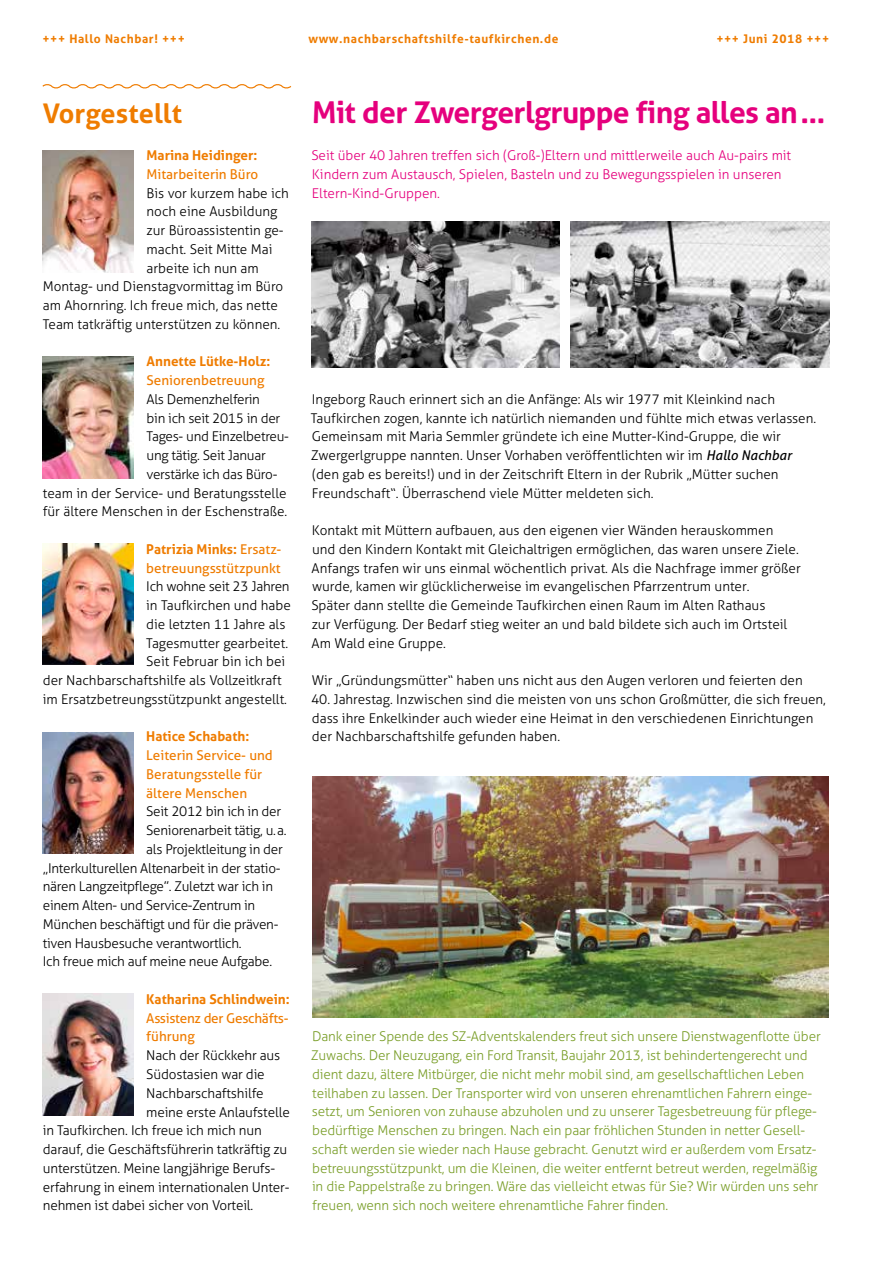
<style>
.page{position:relative;width:893px;height:1263px;background:#fff}
.page>*{position:absolute;margin:0;border:0;box-sizing:border-box;transform-origin:0 0}
.t1{font:700 30px "Aller";letter-spacing:-.02em;color:#e5007d}
.t2{font:700 27px "Aller";letter-spacing:.005em;color:#ef7c00}
.t3{font:300 13.5px/18.8px "Aller";color:#000}
.t4{font:300 13.5px/18.8px "Aller";letter-spacing:-.01em;color:#7b9f2b}
.t5{font:300 13.5px "Aller";letter-spacing:-.02em;color:#000}
.t6{font:300 13.5px/18.8px "Aller";color:#e5007d}
.t7{font:13.5px/18.8px "Aller";color:#ef7c00}
.t8{font:700 13.5px "Aller";color:#ef7c00}
.t9{font:13.5px/18.8px "Aller";letter-spacing:-.02em;color:#ef7c00}
.t10{font:700 12px "Aller";letter-spacing:.05em;color:#ef7c00}
.s1{font-weight:700}
.s2{font-weight:400;font-style:italic}
</style>
<div class="page">
<img style="left:312px;top:221px;width:248px;height:147px">
<img style="left:570px;top:221px;width:259px;height:147px">
<svg style="left:42px;top:84px;width:250px;height:5px"></svg>
<img style="left:312px;top:776px;width:517px;height:241px">
<img style="left:43px;top:357px;width:91px;height:121px">
<img style="left:43px;top:543px;width:91px;height:122px">
<img style="left:43px;top:732px;width:91px;height:122px">
<img style="left:43px;top:994px;width:91px;height:121px">
<img style="left:43px;top:151px;width:91px;height:121px">
<p class="t10" style="left:43px;top:31px;width:144px">+++ Hallo Nachbar! +++</p>
<p class="t10" style="left:308px;top:31px;width:252px">www.nachbarschaftshilfe-taufkirchen.de</p>
<p class="t10" style="left:716px;top:31px;width:114px">+++ Juni 2018 +++</p>
<h2 class="t2" style="left:43px;top:96px;width:141px">Vorgestellt</h2>
<p class="t8" style="left:147px;top:147px;width:112px">Marina Heidinger:</p>
<p class="t7" style="left:147px;top:165px;width:113px">Mitarbeiterin Büro</p>
<p class="t3" style="left:147px;top:183px;width:144px">Bis vor kurzem habe ich</p>
<p class="t3" style="left:147px;top:202px;width:132px">noch eine Ausbildung</p>
<p class="t3" style="left:147px;top:221px;width:139px">zur Büroassistentin ge-</p>
<p class="t3" style="left:147px;top:240px;width:127px">macht. Seit Mitte Mai</p>
<p class="t3" style="left:147px;top:258px;width:114px">arbeite ich nun am</p>
<p class="t3" style="left:43px;top:277px;width:242px">Montag- und Dienstagvormittag im Büro</p>
<p class="t3" style="left:43px;top:296px;width:237px">am Ahornring. Ich freue mich, das nette</p>
<p class="t3" style="left:43px;top:315px;width:239px">Team tatkräftig unterstützen zu können.</p>
<p class="t8" style="left:147px;top:353px;width:125px">Annette Lütke-Holz:</p>
<p class="t7" style="left:147px;top:371px;width:119px">Seniorenbetreuung</p>
<p class="t5" style="left:147px;top:391px;width:115px">Als Demenzhelferin</p>
<p class="t5" style="left:147px;top:410px;width:135px">bin ich seit 2015 in der</p>
<p class="t5" style="left:147px;top:428px;width:144px">Tages- und Einzelbetreu-</p>
<p class="t5" style="left:147px;top:447px;width:121px">ung tätig. Seit Januar</p>
<p class="t5" style="left:147px;top:466px;width:132px">verstärke ich das Büro-</p>
<p class="t3" style="left:43px;top:483px;width:245px">team in der Service- und Beratungsstelle</p>
<p class="t3" style="left:43px;top:502px;width:246px">für ältere Menschen in der Eschenstraße.</p>
<p class="t7" style="left:146px;top:540px;width:137px"><span class="s1">Patrizia Minks:</span> Ersatz&shy;betreuungsstützpunkt</p>
<p class="t5" style="left:146px;top:578px;width:145px">Ich wohne seit 23 Jahren</p>
<p class="t3" style="left:146px;top:596px;width:146px">in Taufkirchen und habe</p>
<p class="t3" style="left:146px;top:615px;width:141px">die letzten 11 Jahre als</p>
<p class="t3" style="left:146px;top:633px;width:143px">Tagesmutter gearbeitet.</p>
<p class="t3" style="left:146px;top:652px;width:140px">Seit Februar bin ich bei</p>
<p class="t3" style="left:43px;top:671px;width:240px">der Nachbarschaftshilfe als Vollzeitkraft</p>
<p class="t3" style="left:43px;top:690px;width:246px">im Ersatzbetreungsstützpunkt angestellt.</p>
<p class="t8" style="left:146px;top:728px;width:105px">Hatice Schabath:</p>
<p class="t7" style="left:146px;top:746px;width:128px">Leiterin Service- und<br>Beratungsstelle für ältere Menschen</p>
<p class="t5" style="left:146px;top:803px;width:136px">Seit 2012 bin ich in der</p>
<p class="t5" style="left:146px;top:822px;width:142px">Seniorenarbeit tätig, u.a.</p>
<p class="t5" style="left:146px;top:841px;width:138px">als Projektleitung in der</p>
<p class="t5" style="left:43px;top:860px;width:239px">„Interkulturellen Altenarbeit in der statio-</p>
<p class="t5" style="left:43px;top:878px;width:232px">nären Langzeitpflege”. Zuletzt war ich in</p>
<p class="t5" style="left:43px;top:897px;width:214px">einem Alten- und Service-Zentrum in</p>
<p class="t5" style="left:43px;top:916px;width:237px">München beschäftigt und für die präven-</p>
<p class="t5" style="left:43px;top:935px;width:200px">tiven Hausbesuche verantwortlich.</p>
<p class="t5" style="left:43px;top:953px;width:231px">Ich freue mich auf meine neue Aufgabe.</p>
<p class="t8" style="left:146px;top:991px;width:145px">Katharina Schlindwein:</p>
<p class="t9" style="left:146px;top:1008px;width:144px">Assistenz der Geschäfts&shy;führung</p>
<p class="t3" style="left:146px;top:1046px;width:136px">Nach der Rückkehr aus</p>
<p class="t3" style="left:146px;top:1065px;width:120px">Südostasien war die</p>
<p class="t3" style="left:146px;top:1083px;width:119px">Nachbarschaftshilfe</p>
<p class="t3" style="left:146px;top:1102px;width:145px">meine erste Anlaufstelle</p>
<p class="t3" style="left:43px;top:1121px;width:221px">in Taufkirchen. Ich freue ich mich nun</p>
<p class="t3" style="left:43px;top:1140px;width:246px">darauf, die Geschäftsführerin tatkräftig zu</p>
<p class="t3" style="left:43px;top:1158px;width:234px">unterstützen. Meine langjährige Berufs-</p>
<p class="t3" style="left:43px;top:1177px;width:248px">erfahrung in einem internationalen Unter-</p>
<p class="t3" style="left:43px;top:1196px;width:212px">nehmen ist dabei sicher von Vorteil.</p>
<h1 class="t1" style="left:312px;top:93px;width:515px">Mit der Zwergerlgruppe fing alles an…</h1>
<p class="t6" style="left:311px;top:146px;width:481px">Seit über 40 Jahren treffen sich (Groß-)Eltern und mittlerweile auch Au-pairs mit<br>Kindern zum Austausch, Spielen, Basteln und zu Bewegungsspielen in unseren<br>Eltern-Kind-Gruppen.</p>
<p class="t3" style="left:311px;top:390px;width:507px">Ingeborg Rauch erinnert sich an die Anfänge: Als wir 1977 mit Kleinkind nach Taufkirchen zogen, kannte ich natürlich niemanden und fühlte mich etwas verlassen.<br>Gemeinsam mit Maria Semmler gründete ich eine Mutter-Kind-Gruppe, die wir Zwergerlgruppe nannten. Unser Vorhaben veröffentlichten wir im <span class="s2">Hallo Nachbar </span>(den gab es bereits!) und in der Zeitschrift Eltern in der Rubrik „Mütter suchen Freundschaft“. Überraschend viele Mütter meldeten sich.</p>
<p class="t3" style="left:311px;top:521px;width:491px">Kontakt mit Müttern aufbauen, aus den eigenen vier Wänden herauskommen<br>und den Kindern Kontakt mit Gleichaltrigen ermöglichen, das waren unsere Ziele.<br>Anfangs trafen wir uns einmal wöchentlich privat. Als die Nachfrage immer größer wurde, kamen wir glücklicherweise im evangelischen Pfarrzentrum unter.<br>Später dann stellte die Gemeinde Taufkirchen einen Raum im Alten Rathaus<br>zur Verfügung. Der Bedarf stieg weiter an und bald bildete sich auch im Ortsteil Am Wald eine Gruppe.</p>
<p class="t3" style="left:312px;top:671px;width:492px">Wir „Gründungsmütter“ haben uns nicht aus den Augen verloren und feierten den</p>
<p class="t3" style="left:311px;top:690px;width:516px">40. Jahrestag. Inzwischen sind die meisten von uns schon Großmütter, die sich freuen, dass ihre Enkelkinder auch wieder eine Heimat in den verschiedenen Einrichtungen der Nachbarschaftshilfe gefunden haben.</p>
<p class="t4" style="left:311px;top:1027px;width:511px">Dank einer Spende des SZ-Adventskalenders freut sich unsere Dienstwagenflotte über Zuwachs. Der Neuzugang, ein Ford Transit, Baujahr 2013, ist behindertengerecht und dient dazu, ältere Mitbürger, die nicht mehr mobil sind, am gesellschaftlichen Leben teilhaben zu lassen. Der Transporter wird von unseren ehrenamtlichen Fahrern einge&shy;setzt, um Senioren von zuhause abzuholen und zu unserer Tagesbetreuung für pflege&shy;bedürftige Menschen zu bringen. Nach ein paar fröhlichen Stunden in netter Gesell&shy;schaft werden sie wieder nach Hause gebracht. Genutzt wird er außerdem vom Ersatz&shy;betreuungsstützpunkt, um die Kleinen, die weiter entfernt betreut werden, regelmäßig in die Pappelstraße zu bringen. Wäre das vielleicht etwas für Sie? Wir würden uns sehr freuen, wenn sich noch weitere ehrenamtliche Fahrer finden.</p>
</div>
